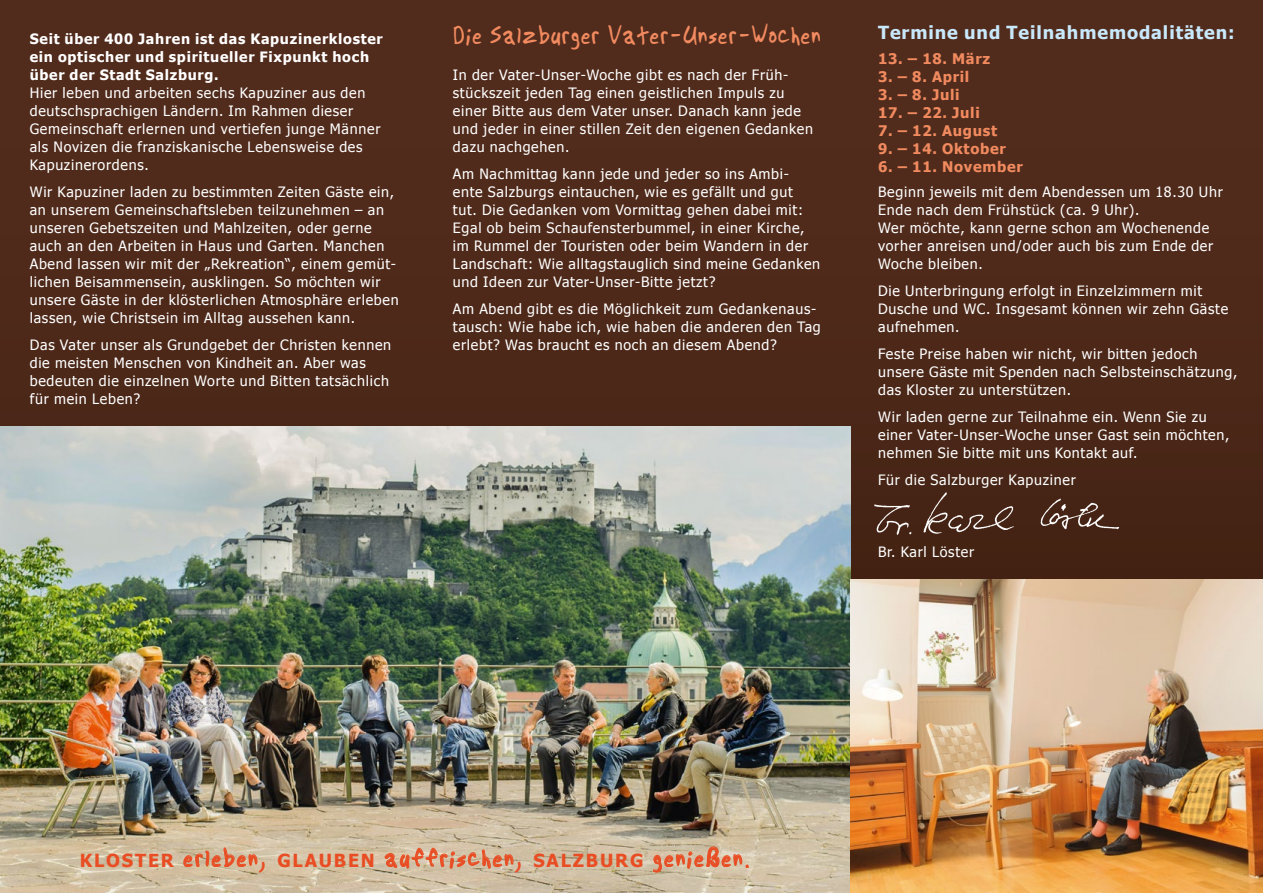
<style>
.page{position:relative;width:1263px;height:893px;background:#502a1b}
.page>*{position:absolute;margin:0;border:0;box-sizing:border-box;transform-origin:0 0}
.t1{font:27.75px "Another";letter-spacing:.05em;color:#f18a5f}
.t2{font:27px "Another";letter-spacing:.1em;color:#e94d23}
.t3{font:700 18px "Tahoma";letter-spacing:.05em;color:#c8e8fb}
.t4{font:700 14.7px "Tahoma";letter-spacing:.05em;color:#f18a5f}
.t5{font:14.25px/18px "Tahoma";letter-spacing:.05em;color:#fff}
.t6{font:700 14.25px/18px "Tahoma";letter-spacing:.05em;color:#fff}
.s1{font-family:"Tahoma";font-weight:700;font-size:18px}
</style>
<div class="page">
<img style="left:864px;top:492px;width:269px;height:55px">
<img style="left:0;top:426px;width:850px;height:467px">
<img style="left:850px;top:579px;width:413px;height:314px">
<svg style="left:184px;top:844px;width:73px;height:23px;background:#d4a989"></svg>
<svg style="left:385px;top:844px;width:128px;height:24px;background:#d6ad90"></svg>
<svg style="left:653px;top:846px;width:89px;height:26px;background:#d6ad90"></svg>
<p class="t6" style="left:30px;top:29px;width:355px">Seit über 400 Jahren ist das Kapuzinerkloster ein optischer und spiritueller Fixpunkt hoch über der Stadt Salzburg.</p>
<p class="t5" style="left:30px;top:83px;width:352px">Hier leben und arbeiten sechs Kapuziner aus den deutschsprachigen Ländern. Im Rahmen dieser Gemeinschaft erlernen und vertiefen junge Männer als Novizen die franziskanische Lebensweise des Kapuzinerordens.</p>
<p class="t5" style="left:30px;top:182px;width:370px">Wir Kapuziner laden zu bestimmten Zeiten Gäste ein, an unserem Gemeinschaftsleben teilzunehmen – an unseren Gebetszeiten und Mahlzeiten, oder gerne auch an den Arbeiten in Haus und Garten. Manchen Abend lassen wir mit der „Rekreation“, einem gemüt&shy;lichen Beisammensein, ausklingen. So möchten wir unsere Gäste in der klösterlichen Atmosphäre erleben lassen, wie Christsein im Alltag aussehen kann.</p>
<p class="t5" style="left:30px;top:335px;width:363px">Das Vater unser als Grundgebet der Christen kennen die meisten Menschen von Kindheit an. Aber was bedeuten die einzelnen Worte und Bitten tatsächlich für mein Leben?</p>
<h1 class="t1" style="left:453px;top:18px;width:369px">Die Salzburger Vater-Unser-Wochen</h1>
<p class="t5" style="left:453px;top:65px;width:362px">In der Vater-Unser-Woche gibt es nach der Früh&shy;stückszeit jeden Tag einen geistlichen Impuls zu einer Bitte aus dem Vater unser. Danach kann jede und jeder in einer stillen Zeit den eigenen Gedanken dazu nachgehen.</p>
<p class="t5" style="left:453px;top:164px;width:369px">Am Nachmittag kann jede und jeder so ins Ambi&shy;ente Salzburgs eintauchen, wie es gefällt und gut tut. Die Gedanken vom Vormittag gehen dabei mit:<br>Egal ob beim Schaufensterbummel, in einer Kirche, im Rummel der Touristen oder beim Wandern in der Landschaft: Wie alltagstauglich sind meine Gedanken und Ideen zur Vater-Unser-Bitte jetzt?</p>
<p class="t5" style="left:453px;top:299px;width:369px">Am Abend gibt es die Möglichkeit zum Gedankenaus&shy;tausch: Wie habe ich, wie haben die anderen den Tag erlebt? Was braucht es noch an diesem Abend?</p>
<p class="t3" style="left:878px;top:20px;width:358px">Termine und Teilnahmemodalitäten:</p>
<p class="t4" style="left:878px;top:48px;width:114px">13. – 18. März</p>
<p class="t4" style="left:878px;top:66px;width:93px">3. – 8. April</p>
<p class="t4" style="left:878px;top:84px;width:83px">3. – 8. Juli</p>
<p class="t4" style="left:878px;top:102px;width:103px">17. – 22. Juli</p>
<p class="t4" style="left:878px;top:120px;width:121px">7. – 12. August</p>
<p class="t4" style="left:878px;top:138px;width:129px">9. – 14. Oktober</p>
<p class="t4" style="left:878px;top:156px;width:146px">6. – 11. November</p>
<p class="t5" style="left:878px;top:182px;width:346px">Beginn jeweils mit dem Abendessen um 18.30 Uhr Ende nach dem Frühstück (ca. 9 Uhr).<br>Wer möchte, kann gerne schon am Wochenende vorher anreisen und/oder auch bis zum Ende der Woche bleiben.</p>
<p class="t5" style="left:878px;top:281px;width:351px">Die Unterbringung erfolgt in Einzelzimmern mit<br>Dusche und WC. Insgesamt können wir zehn Gäste aufnehmen.</p>
<p class="t5" style="left:878px;top:344px;width:361px">Feste Preise haben wir nicht, wir bitten jedoch unsere Gäste mit Spenden nach Selbsteinschätzung, das Kloster zu unterstützen.</p>
<p class="t5" style="left:878px;top:407px;width:353px">Wir laden gerne zur Teilnahme ein. Wenn Sie zu einer Vater-Unser-Woche unser Gast sein möchten, nehmen Sie bitte mit uns Kontakt auf.</p>
<p class="t5" style="left:878px;top:470px;width:199px">Für die Salzburger Kapuziner</p>
<p class="t5" style="left:878px;top:542px;width:98px">Br. Karl Löster</p>
<h2 class="t2" style="left:80px;top:842px;width:672px"><span class="s1">KLOSTER</span> erleben, <span class="s1">GLAUBEN</span> auffrischen, <span class="s1">SALZBURG</span> genießen.</h2>
</div>
